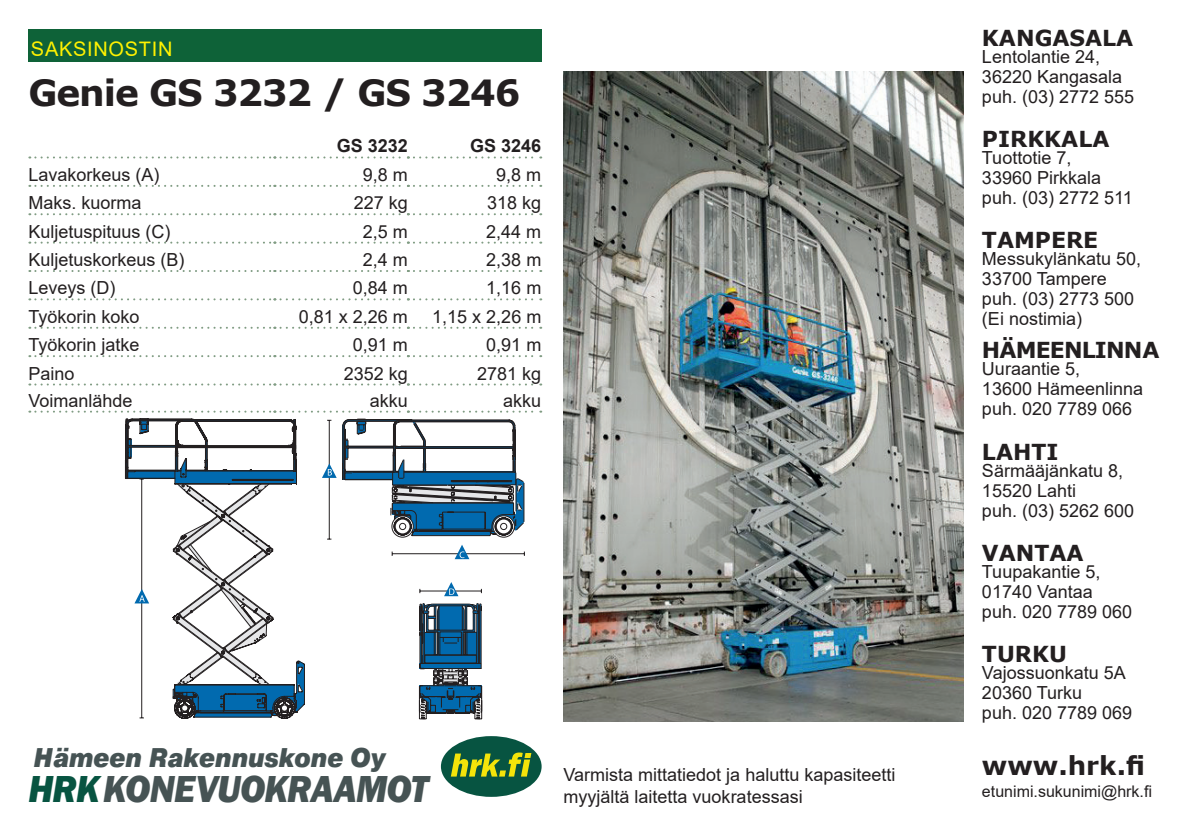
<style>
.page{position:relative;width:1191px;height:840px;background:#fff}
.page>*{position:absolute;margin:0;border:0;box-sizing:border-box;transform-origin:0 0}
.t1{font:italic 800 38.6px "Franklin Gothic";letter-spacing:-.02em;color:#465354;scale:.95 1}
.t2{font:700 36px "Verdana";letter-spacing:-.03em;color:#231f20}
.t3{font:italic 900 27px "Pragmatica";letter-spacing:-.005em;color:#465354;scale:.92 1}
.t4{font:700 26px "Verdana";color:#231f20}
.t5{font:700 22px "Verdana";color:#231f20}
.t6{font:700 22px "Verdana";letter-spacing:-.04em;color:#231f20}
.t7{font:20px "Arial";letter-spacing:.035em;color:#fff101}
.t8{font:18px/20px "Arial";color:#231f20}
.t9{font:700 18px "Arial";color:#231f20}
.t10{font:16px "Arial";color:#231f20}
.s1{color:#075441}
</style>
<div class="page">
<div style="left:28px;top:29px;width:513px;height:33px;background:#0e6238"></div>
<svg style="left:125px;top:418px;width:180px;height:300px"></svg>
<svg style="left:322px;top:418px;width:203px;height:300px"></svg>
<img style="left:563px;top:72px;width:400px;height:649px">
<svg style="left:29px;top:156px;width:512px;height:2px"></svg>
<svg style="left:29px;top:185px;width:512px;height:2px"></svg>
<svg style="left:29px;top:213px;width:512px;height:2px"></svg>
<svg style="left:29px;top:241px;width:512px;height:2px"></svg>
<svg style="left:29px;top:270px;width:512px;height:2px"></svg>
<svg style="left:29px;top:298px;width:512px;height:2px"></svg>
<svg style="left:29px;top:326px;width:512px;height:2px"></svg>
<svg style="left:29px;top:355px;width:512px;height:2px"></svg>
<svg style="left:29px;top:383px;width:512px;height:2px"></svg>
<svg style="left:29px;top:410px;width:512px;height:2px"></svg>
<div style="left:441px;top:735px;width:100px;height:61px;background:#075441;border-radius:50%"></div>
<svg style="left:451px;top:752px;width:80px;height:24px"></svg>
<p class="t7" style="left:31px;top:35px;width:143px">SAKSINOSTIN</p>
<h2 class="t2" style="left:28px;top:67px;width:493px">Genie GS 3232 / GS 3246</h2>
<p class="t9" style="left:337px;top:133px;width:73px">GS 3232</p>
<p class="t9" style="left:470px;top:133px;width:73px">GS 3246</p>
<p class="t8" style="left:28px;top:164px;width:133px">Lavakorkeus (A)</p>
<p class="t8" style="left:363px;top:164px;width:47px">9,8 m</p>
<p class="t8" style="left:496px;top:164px;width:47px">9,8 m</p>
<p class="t8" style="left:28px;top:193px;width:115px">Maks. kuorma</p>
<p class="t8" style="left:354px;top:193px;width:56px">227 kg</p>
<p class="t8" style="left:487px;top:193px;width:56px">318 kg</p>
<p class="t8" style="left:28px;top:221px;width:144px">Kuljetuspituus (C)</p>
<p class="t8" style="left:363px;top:221px;width:47px">2,5 m</p>
<p class="t8" style="left:486px;top:221px;width:57px">2,44 m</p>
<p class="t8" style="left:28px;top:249px;width:158px">Kuljetuskorkeus (B)</p>
<p class="t8" style="left:363px;top:249px;width:47px">2,4 m</p>
<p class="t8" style="left:486px;top:249px;width:57px">2,38 m</p>
<p class="t8" style="left:28px;top:278px;width:89px">Leveys (D)</p>
<p class="t8" style="left:353px;top:278px;width:57px">0,84 m</p>
<p class="t8" style="left:486px;top:278px;width:57px">1,16 m</p>
<p class="t8" style="left:28px;top:306px;width:113px">Työkorin koko</p>
<p class="t8" style="left:299px;top:306px;width:111px">0,81 x 2,26 m</p>
<p class="t8" style="left:432px;top:306px;width:111px">1,15 x 2,26 m</p>
<p class="t8" style="left:28px;top:334px;width:113px">Työkorin jatke</p>
<p class="t8" style="left:353px;top:334px;width:57px">0,91 m</p>
<p class="t8" style="left:486px;top:334px;width:57px">0,91 m</p>
<p class="t8" style="left:28px;top:363px;width:48px">Paino</p>
<p class="t8" style="left:344px;top:363px;width:66px">2352 kg</p>
<p class="t8" style="left:477px;top:363px;width:66px">2781 kg</p>
<p class="t8" style="left:28px;top:390px;width:106px">Voimanlähde</p>
<p class="t8" style="left:370px;top:390px;width:40px">akku</p>
<p class="t8" style="left:503px;top:390px;width:40px">akku</p>
<h3 class="t3" style="left:34px;top:740px;width:383px">Hämeen Rakennuskone Oy</h3>
<h1 class="t1" style="left:28px;top:763px;width:423px"><span class="s1">HRK</span>KONEVUOKRAAMOT</h1>
<p class="t8" style="left:563px;top:763px;width:333px;line-height:21.6px">Varmista mittatiedot ja haluttu kapasiteetti myyjältä laitetta vuokratessasi</p>
<p class="t5" style="left:982px;top:23px;width:153px">KANGASALA</p>
<p class="t8" style="left:982px;top:47px;width:154px">Lentolantie 24,<br>36220 Kangasala puh. (03) 2772 555</p>
<p class="t5" style="left:982px;top:123px;width:129px">PIRKKALA</p>
<p class="t8" style="left:982px;top:147px;width:152px">Tuottotie 7,<br>33960 Pirkkala puh. (03) 2772 511</p>
<p class="t5" style="left:982px;top:224px;width:118px">TAMPERE</p>
<p class="t8" style="left:982px;top:248px;width:161px">Messukylänkatu 50,<br>33700 Tampere puh. (03) 2773 500 (Ei nostimia)</p>
<p class="t6" style="left:982px;top:334px;width:179px">HÄMEENLINNA</p>
<p class="t8" style="left:982px;top:358px;width:163px">Uuraantie 5,<br>13600 Hämeenlinna puh. 020 7789 066</p>
<p class="t5" style="left:982px;top:436px;width:78px">LAHTI</p>
<p class="t8" style="left:982px;top:460px;width:154px">Särmääjänkatu 8,<br>15520 Lahti<br>puh. (03) 5262 600</p>
<p class="t5" style="left:982px;top:537px;width:103px">VANTAA</p>
<p class="t8" style="left:982px;top:561px;width:152px">Tuupakantie 5,<br>01740 Vantaa puh. 020 7789 060</p>
<p class="t5" style="left:982px;top:638px;width:86px">TURKU</p>
<p class="t8" style="left:982px;top:662px;width:152px">Vajossuonkatu 5A<br>20360 Turku<br>puh. 020 7789 069</p>
<h3 class="t4" style="left:982px;top:747px;width:164px">www.hrk.fi</h3>
<p class="t10" style="left:982px;top:779px;width:172px">etunimi.sukunimi@hrk.fi</p>
</div>
